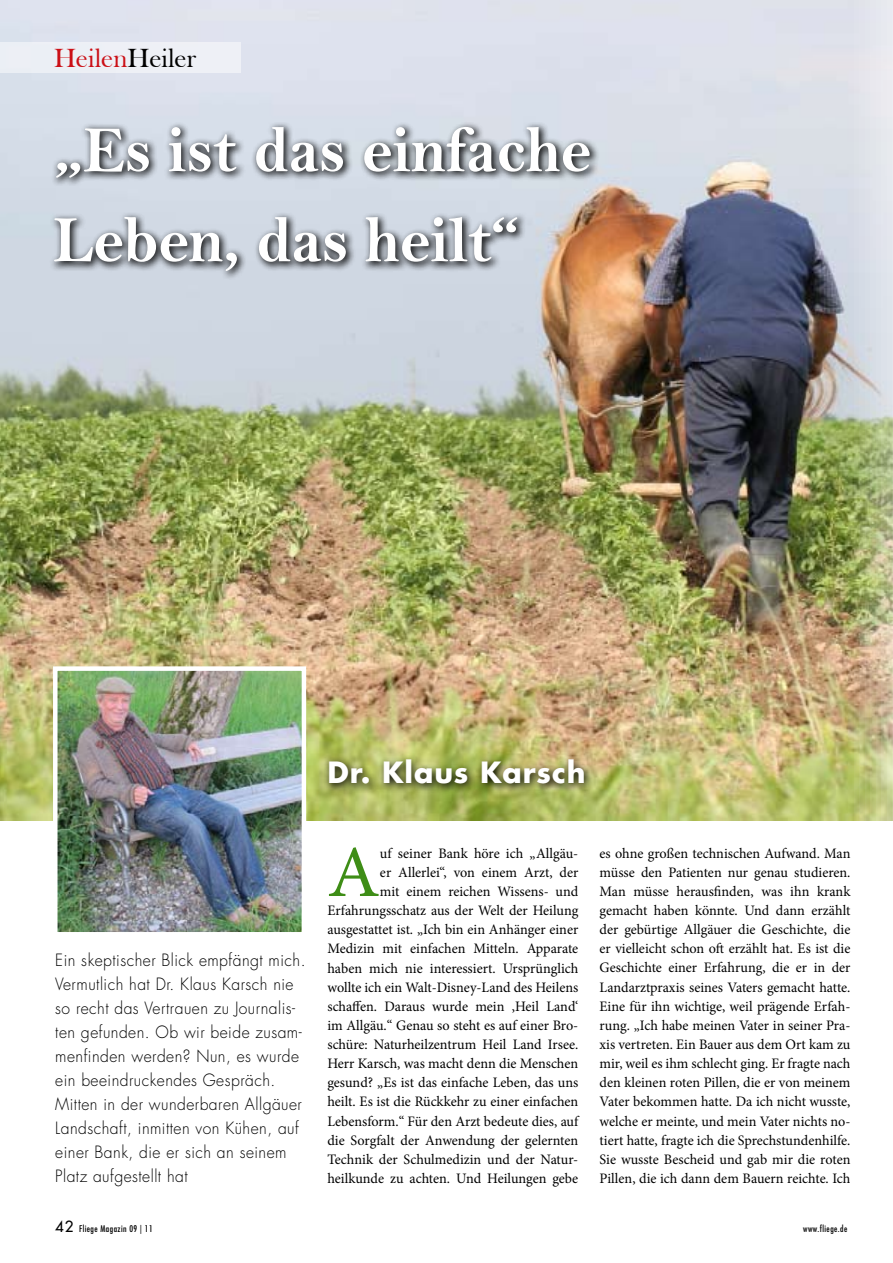
<style>
.page{position:relative;width:893px;height:1263px;background:#fff}
.page>*{position:absolute;margin:0;border:0;box-sizing:border-box;transform-origin:0 0}
.t1{font:73.35px "Minion Pro";color:#3e8d16;scale:1.04 1}
.t2{font:66px/90px "Bell MT Bold";letter-spacing:-.01em;color:#fff}
.t3{font:700 28.5px "Futura";letter-spacing:.03em;color:#fff}
.t4{font:27px "Bask Old Face";color:#cb0f16}
.t5{font:300 16.5px/24px "Futura";letter-spacing:.03em;color:#000;scale:.95 1}
.t6{font:14.4px/19.2px "Minion Pro";color:#000;text-align:right}
.t7{font:condensed 9px "Futura";letter-spacing:.05em;color:#000}
.s1{color:#000}
.s2{font-stretch:normal;font-size:15px}
</style>
<div class="page">
<img style="left:0;top:0;width:893px;height:820px">
<svg style="left:323px;top:754px;width:337px;height:67px;background:#9fa658"></svg>
<div style="left:47px;top:120px;width:819px;height:253px;background:#000;opacity:.85"></div>
<img style="left:51px;top:664px;width:257px;height:268px">
<div style="left:0;top:43px;width:241px;height:30px;background:#eef0f6"></div>
<h3 class="t4" style="left:54px;top:43px;width:144px">Heilen<span class="s1">Heiler</span></h3>
<h2 class="t2" style="left:53px;top:105px;width:540px">„Es ist das einfache<br>Leben, das heilt“</h2>
<h3 class="t3" style="left:327px;top:754px;width:260px">Dr. Klaus Karsch</h3>
<h1 class="t1" style="left:327px;top:823px;width:52px">A</h1>
<p class="t6" style="left:327px;top:843px;width:252px">uf seiner Bank höre ich „Allgäu-<br>er Allerlei“, von einem Arzt, der<br>mit einem reichen Wissens- und Erfahrungsschatz aus der Welt der Heilung ausgestattet ist. „Ich bin ein Anhänger einer Medizin mit einfachen Mitteln. Apparate haben mich nie interessiert. Ursprünglich wollte ich ein Walt-Disney-Land des Heilens schaffen. Daraus wurde mein ,Heil Land‘ im Allgäu.“ Genau so steht es auf einer Bro&shy;schüre: Naturheilzentrum Heil Land Irsee.<br>Herr Karsch, was macht denn die Menschen gesund? „Es ist das einfache Leben, das uns heilt. Es ist die Rückkehr zu einer einfachen Lebensform.“ Für den Arzt bedeute dies, auf die Sorgfalt der Anwendung der gelernten Technik der Schulmedizin und der Natur&shy;heilkunde zu achten. Und Heilungen gebe</p>
<p class="t6" style="left:600px;top:843px;width:252px;text-align:justify">es ohne großen technischen Aufwand. Man müsse den Patienten nur genau studieren.<br>Man müsse herausfinden, was ihn krank gemacht haben könnte. Und dann erzählt der gebürtige Allgäuer die Geschichte, die er vielleicht schon oft erzählt hat. Es ist die Geschichte einer Erfahrung, die er in der Landarztpraxis seines Vaters gemacht hatte.<br>Eine für ihn wichtige, weil prägende Erfah&shy;rung. „Ich habe meinen Vater in seiner Pra&shy;xis vertreten. Ein Bauer aus dem Ort kam zu mir, weil es ihm schlecht ging. Er fragte nach den kleinen roten Pillen, die er von meinem Vater bekommen hatte. Da ich nicht wusste, welche er meinte, und mein Vater nichts no&shy;tiert hatte, fragte ich die Sprechstundenhilfe.<br>Sie wusste Bescheid und gab mir die roten Pillen, die ich dann dem Bauern reichte. Ich</p>
<p class="t5" style="left:55px;top:948px;width:265px">Ein skeptischer Blick empfängt mich.<br>Vermutlich hat Dr. Klaus Karsch nie so recht das Vertrauen zu Journalis&shy;ten gefunden. Ob wir beide zusam&shy;menfinden werden? Nun, es wurde ein beeindruckendes Gespräch.<br>Mitten in der wunderbaren Allgäuer Landschaft, inmitten von Kühen, auf einer Bank, die er sich an seinem Platz aufgestellt hat</p>
<p class="t7" style="left:55px;top:1223px;width:99px"><span class="s2">42</span> Fliege Magazin 09 | 11</p>
<p class="t7" style="left:803px;top:1223px;width:46px">www.fliege.de</p>
</div>
